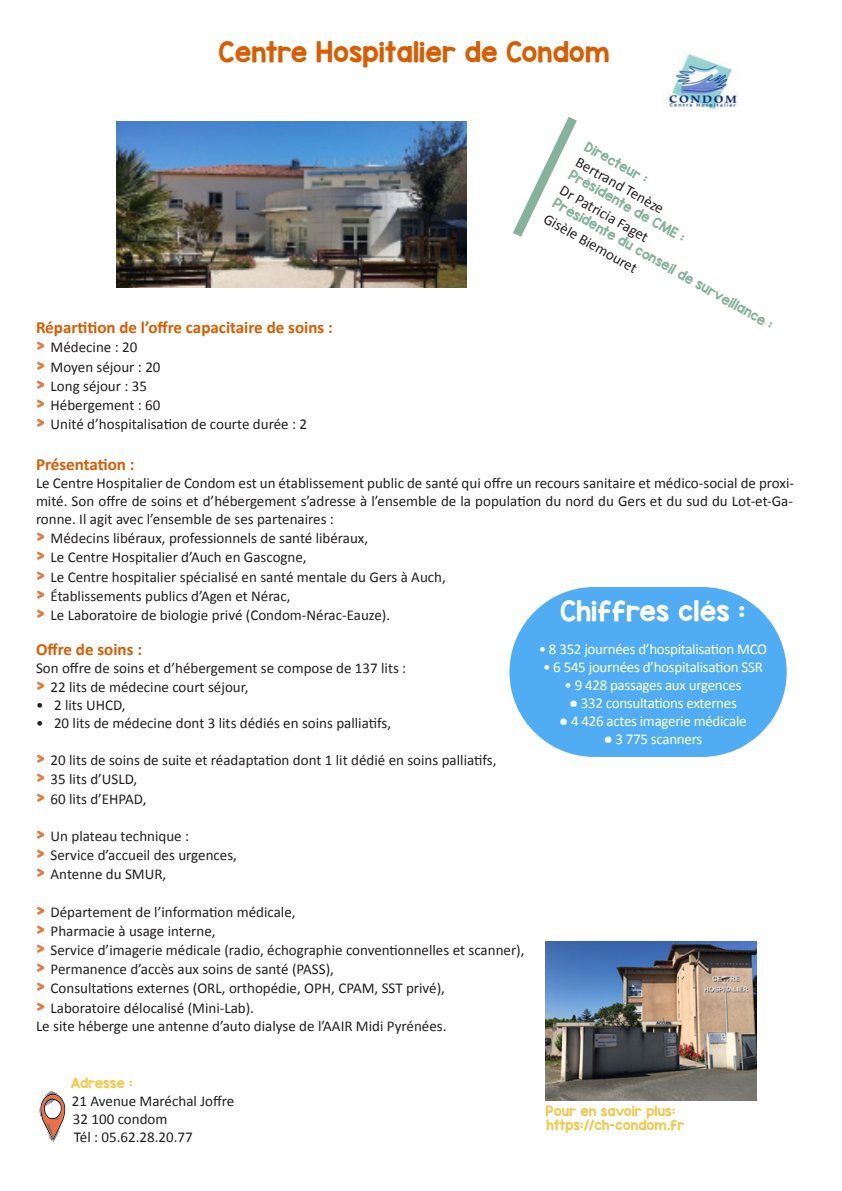
<style>
.page{position:relative;width:842px;height:1191px;background:#fff}
.page>*{position:absolute;margin:0;border:0;box-sizing:border-box;transform-origin:0 0}
.t1{font:24px "KG Red Hands";color:#d95c00}
.t2{font:24px "KG Red Hands";color:#fff}
.t3{font:700 17px "Calibri";color:#d95c00}
.t4{font:15px/18px "Calibri";color:#231f20;text-align:justify}
.t5{font:15px "Calibri";letter-spacing:-.02em;color:#fff}
.t6{font:12px "KG Red Hands";color:#85b39c}
.t7{font:12px "KG Red Hands";color:#f0c94d}
.s1{font-family:"KG Red Hands";font-size:16px;color:#e37a40}
</style>
<div class="page">
<img style="left:116px;top:122px;width:351px;height:165px">
<svg style="left:513px;top:117px;width:64px;height:120px"></svg>
<svg style="left:40px;top:1091px;width:26px;height:51px"></svg>
<div style="left:509px;top:587px;width:278px;height:170px;background:#50adf3;border-radius:85px"></div>
<img style="left:662px;top:53px;width:77px;height:58px">
<img style="left:546px;top:942px;width:211px;height:158px">
<p class="t1" style="left:218px;top:36px;width:393px">Centre Hospitalier de Condom</p>
<p class="t6" style="left:589px;top:138px;width:72px;rotate:29deg">Directeur :</p>
<p class="t4" style="left:582px;top:153px;width:100px;rotate:30deg">Bertrand Tenèze</p>
<p class="t6" style="left:573px;top:167px;width:133px;rotate:29deg">Présidente de CME :</p>
<p class="t4" style="left:566px;top:181px;width:101px;rotate:30deg">Dr Patricia Faget</p>
<p class="t6" style="left:557px;top:196px;width:252px;rotate:29deg">Présidente du conseil de surveillance :</p>
<p class="t4" style="left:550px;top:209px;width:106px;rotate:30deg">Gisèle Biemouret</p>
<p class="t3" style="left:36px;top:316px;width:298px">Répartition de l’offre capacitaire de soins :</p>
<p class="t4" style="left:36px;top:338px;width:103px"><span class="s1">&gt;</span> Médecine : 20</p>
<p class="t4" style="left:36px;top:357px;width:126px"><span class="s1">&gt;</span> Moyen séjour : 20</p>
<p class="t4" style="left:36px;top:377px;width:113px"><span class="s1">&gt;</span> Long séjour : 35</p>
<p class="t4" style="left:36px;top:396px;width:126px"><span class="s1">&gt;</span> Hébergement : 60</p>
<p class="t4" style="left:36px;top:415px;width:273px"><span class="s1">&gt;</span> Unité d’hospitalisation de courte durée : 2</p>
<p class="t3" style="left:36px;top:453px;width:100px">Présentation :</p>
<p class="t4" style="left:36px;top:474px;width:759px">Le Centre Hospitalier de Condom est un établissement public de santé qui offre un recours sanitaire et médico-social de proxi&shy;mité. Son offre de soins et d’hébergement s’adresse à l’ensemble de la population du nord du Gers et du sud du Lot-et-Ga&shy;ronne. Il agit avec l’ensemble de ses partenaires :</p>
<p class="t4" style="left:36px;top:529px;width:334px"><span class="s1">&gt;</span> Médecins libéraux, professionnels de santé libéraux,</p>
<p class="t4" style="left:36px;top:548px;width:272px"><span class="s1">&gt;</span> Le Centre Hospitalier d’Auch en Gascogne,</p>
<p class="t4" style="left:36px;top:567px;width:411px"><span class="s1">&gt;</span> Le Centre hospitalier spécialisé en santé mentale du Gers à Auch,</p>
<p class="t4" style="left:36px;top:587px;width:256px"><span class="s1">&gt;</span> Établissements publics d’Agen et Nérac,</p>
<p class="t4" style="left:36px;top:606px;width:356px"><span class="s1">&gt;</span> Le Laboratoire de biologie privé (Condom-Nérac-Eauze).</p>
<p class="t3" style="left:36px;top:638px;width:108px">Offre de soins :</p>
<p class="t4" style="left:36px;top:659px;width:372px">Son offre de soins et d’hébergement se compose de 137 lits :</p>
<p class="t4" style="left:36px;top:678px;width:214px"><span class="s1">&gt;</span> 22 lits de médecine court séjour,</p>
<p class="t4" style="left:36px;top:696px;width:91px">• 2 lits UHCD,</p>
<p class="t4" style="left:36px;top:714px;width:357px">• 20 lits de médecine dont 3 lits dédiés en soins palliatifs,</p>
<p class="t4" style="left:36px;top:751px;width:462px"><span class="s1">&gt;</span> 20 lits de soins de suite et réadaptation dont 1 lit dédié en soins palliatifs,</p>
<p class="t4" style="left:36px;top:770px;width:103px"><span class="s1">&gt;</span> 35 lits d’USLD,</p>
<p class="t4" style="left:36px;top:789px;width:112px"><span class="s1">&gt;</span> 60 lits d’EHPAD,</p>
<p class="t4" style="left:36px;top:827px;width:155px"><span class="s1">&gt;</span> Un plateau technique :</p>
<p class="t4" style="left:36px;top:846px;width:202px"><span class="s1">&gt;</span> Service d’accueil des urgences,</p>
<p class="t4" style="left:36px;top:865px;width:132px"><span class="s1">&gt;</span> Antenne du SMUR,</p>
<p class="t4" style="left:36px;top:902px;width:261px"><span class="s1">&gt;</span> Département de l’information médicale,</p>
<p class="t4" style="left:36px;top:921px;width:181px"><span class="s1">&gt;</span> Pharmacie à usage interne,</p>
<p class="t4" style="left:36px;top:941px;width:490px"><span class="s1">&gt;</span> Service d’imagerie médicale (radio, échographie conventionnelles et scanner),</p>
<p class="t4" style="left:36px;top:960px;width:299px"><span class="s1">&gt;</span> Permanence d’accès aux soins de santé (PASS),</p>
<p class="t4" style="left:36px;top:979px;width:410px"><span class="s1">&gt;</span> Consultations externes (ORL, orthopédie, OPH, CPAM, SST privé),</p>
<p class="t4" style="left:36px;top:998px;width:220px"><span class="s1">&gt;</span> Laboratoire délocalisé (Mini-Lab).</p>
<p class="t4" style="left:36px;top:1016px;width:412px">Le site héberge une antenne d’auto dialyse de l’AAIR Midi Pyrénées.</p>
<p class="t2" style="left:560px;top:595px;width:187px">Chiffres clés :</p>
<p class="t5" style="left:539px;top:639px;width:230px">• 8 352 journées d’hospitalisation MCO</p>
<p class="t5" style="left:543px;top:657px;width:221px">• 6 545 journées d’hospitalisation SSR</p>
<p class="t5" style="left:564px;top:675px;width:179px">• 9 428 passages aux urgences</p>
<p class="t5" style="left:569px;top:693px;width:169px">● 332 consultations externes</p>
<p class="t5" style="left:559px;top:711px;width:189px">● 4 426 actes imagerie médicale</p>
<p class="t5" style="left:604px;top:729px;width:100px">● 3 775 scanners</p>
<p class="t7" style="left:71px;top:1074px;width:64px">Adresse :</p>
<p class="t4" style="left:72px;top:1091px;width:164px">21 Avenue Maréchal Joffre</p>
<p class="t4" style="left:73px;top:1109px;width:96px">32 100 condom</p>
<p class="t4" style="left:74px;top:1127px;width:120px">Tél : 05.62.28.20.77</p>
<p class="t7" style="left:545px;top:1103px;width:131px">Pour en savoir plus:</p>
<p class="t7" style="left:546px;top:1117px;width:139px">https://ch-condom.fr</p>
</div>
